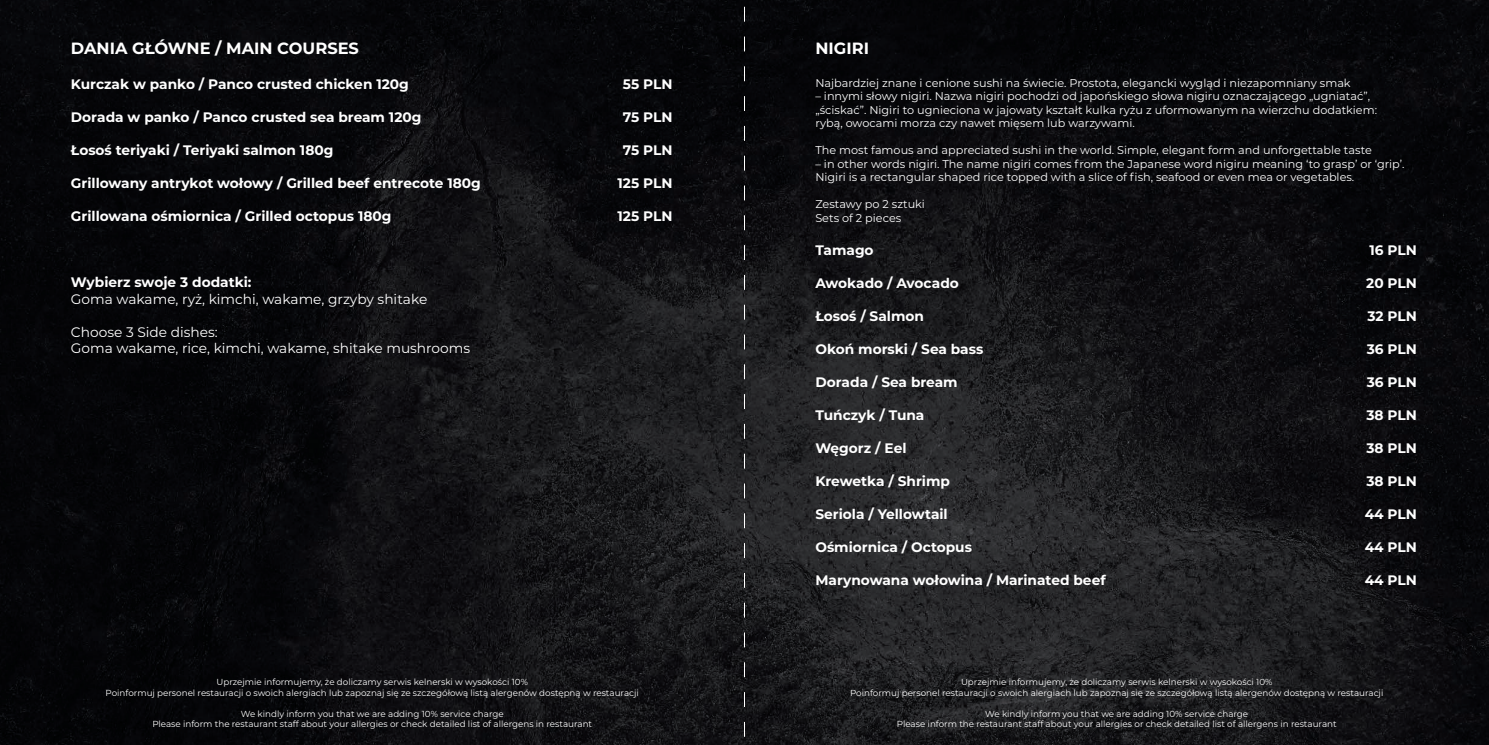
<style>
.page{position:relative;width:1489px;height:745px;background:#fff}
.page>*{position:absolute;margin:0;border:0;box-sizing:border-box;transform-origin:0 0}
.t1{font:700 16.25px "Montserrat";color:#fff}
.t2{font:700 13.75px "Montserrat";color:#fff}
.t3{font:13.75px/16.5px "Montserrat";color:#fff}
.t4{font:11.25px/13.5px "Montserrat";color:#fff}
.t5{font:8.75px/10.5px "Montserrat";color:#fff;text-align:center}
</style>
<div class="page">
<img style="left:0;top:0;width:1488px;height:744px">
<svg style="left:744px;top:0;width:1px;height:744px"></svg>
<h1 class="t1" style="left:71px;top:37px;width:289px">DANIA GŁÓWNE / MAIN COURSES</h1>
<h2 class="t2" style="left:71px;top:74px;width:339px">Kurczak w panko / Panco crusted chicken 120g</h2>
<h2 class="t2" style="left:623px;top:74px;width:51px">55 PLN</h2>
<h2 class="t2" style="left:71px;top:107px;width:352px">Dorada w panko / Panco crusted sea bream 120g</h2>
<h2 class="t2" style="left:622px;top:107px;width:51px">75 PLN</h2>
<h2 class="t2" style="left:71px;top:140px;width:264px">Łosoś teriyaki / Teriyaki salmon 180g</h2>
<h2 class="t2" style="left:622px;top:140px;width:51px">75 PLN</h2>
<h2 class="t2" style="left:71px;top:173px;width:411px">Grillowany antrykot wołowy / Grilled beef entrecote 180g</h2>
<h2 class="t2" style="left:617px;top:173px;width:56px">125 PLN</h2>
<h2 class="t2" style="left:71px;top:206px;width:322px">Grillowana ośmiornica / Grilled octopus 180g</h2>
<h2 class="t2" style="left:617px;top:206px;width:56px">125 PLN</h2>
<h2 class="t2" style="left:71px;top:272px;width:182px">Wybierz swoje 3 dodatki:</h2>
<h2 class="t3" style="left:71px;top:290px;width:358px">Goma wakame, ryż, kimchi, wakame, grzyby shitake</h2>
<h2 class="t3" style="left:71px;top:323px;width:401px">Choose 3 Side dishes:<br>Goma wakame, rice, kimchi, wakame, shitake mushrooms</h2>
<p class="t5" style="left:106px;top:676px;width:534px">Uprzejmie informujemy, że doliczamy serwis kelnerski w wysokości 10%<br>Poinformuj personel restauracji o swoich alergiach lub zapoznaj się ze szczegółową listą alergenów dostępną w restauracji</p>
<p class="t5" style="left:152px;top:707px;width:441px">We kindly inform you that we are adding 10% service charge<br>Please inform the restaurant staff about your allergies or check detailed list of allergens in restaurant</p>
<h1 class="t1" style="left:815px;top:37px;width:55px">NIGIRI</h1>
<p class="t4" style="left:815px;top:75px;width:537px">Najbardziej znane i cenione sushi na świecie. Prostota, elegancki wygląd i niezapomniany smak</p>
<p class="t4" style="left:815px;top:89px;width:563px">– innymi słowy nigiri. Nazwa nigiri pochodzi od japońskiego słowa nigiru oznaczającego „ugniatać”, „ściskać”. Nigiri to ugnieciona w jajowaty kształt kulka ryżu z uformowanym na wierzchu dodatkiem: rybą, owocami morza czy nawet mięsem lub warzywami.</p>
<p class="t4" style="left:815px;top:143px;width:558px">The most famous and appreciated sushi in the world. Simple, elegant form and unforgettable taste</p>
<p class="t4" style="left:815px;top:156px;width:590px">– in other words nigiri. The name nigiri comes from the Japanese word nigiru meaning ‘to grasp’ or ‘grip’.<br>Nigiri is a rectangular shaped rice topped with a slice of fish, seafood or even mea or vegetables.</p>
<p class="t4" style="left:815px;top:197px;width:111px">Zestawy po 2 sztuki<br>Sets of 2 pieces</p>
<h2 class="t2" style="left:815px;top:240px;width:60px">Tamago</h2>
<h2 class="t2" style="left:1369px;top:240px;width:49px">16 PLN</h2>
<h2 class="t2" style="left:815px;top:273px;width:145px">Awokado / Avocado</h2>
<h2 class="t2" style="left:1366px;top:273px;width:52px">20 PLN</h2>
<h2 class="t2" style="left:815px;top:306px;width:110px">Łosoś / Salmon</h2>
<h2 class="t2" style="left:1367px;top:306px;width:51px">32 PLN</h2>
<h2 class="t2" style="left:815px;top:339px;width:169px">Okoń morski / Sea bass</h2>
<h2 class="t2" style="left:1366px;top:339px;width:52px">36 PLN</h2>
<h2 class="t2" style="left:815px;top:372px;width:144px">Dorada / Sea bream</h2>
<h2 class="t2" style="left:1366px;top:372px;width:52px">36 PLN</h2>
<h2 class="t2" style="left:815px;top:405px;width:110px">Tuńczyk / Tuna</h2>
<h2 class="t2" style="left:1366px;top:405px;width:52px">38 PLN</h2>
<h2 class="t2" style="left:815px;top:438px;width:93px">Węgorz / Eel</h2>
<h2 class="t2" style="left:1366px;top:438px;width:52px">38 PLN</h2>
<h2 class="t2" style="left:815px;top:471px;width:136px">Krewetka / Shrimp</h2>
<h2 class="t2" style="left:1366px;top:471px;width:52px">38 PLN</h2>
<h2 class="t2" style="left:815px;top:504px;width:134px">Seriola / Yellowtail</h2>
<h2 class="t2" style="left:1364px;top:504px;width:54px">44 PLN</h2>
<h2 class="t2" style="left:815px;top:537px;width:158px">Ośmiornica / Octopus</h2>
<h2 class="t2" style="left:1364px;top:537px;width:54px">44 PLN</h2>
<h2 class="t2" style="left:815px;top:570px;width:292px">Marynowana wołowina / Marinated beef</h2>
<h2 class="t2" style="left:1364px;top:570px;width:54px">44 PLN</h2>
<p class="t5" style="left:850px;top:676px;width:534px">Uprzejmie informujemy, że doliczamy serwis kelnerski w wysokości 10%<br>Poinformuj personel restauracji o swoich alergiach lub zapoznaj się ze szczegółową listą alergenów dostępną w restauracji</p>
<p class="t5" style="left:896px;top:707px;width:441px">We kindly inform you that we are adding 10% service charge<br>Please inform the restaurant staff about your allergies or check detailed list of allergens in restaurant</p>
</div>
